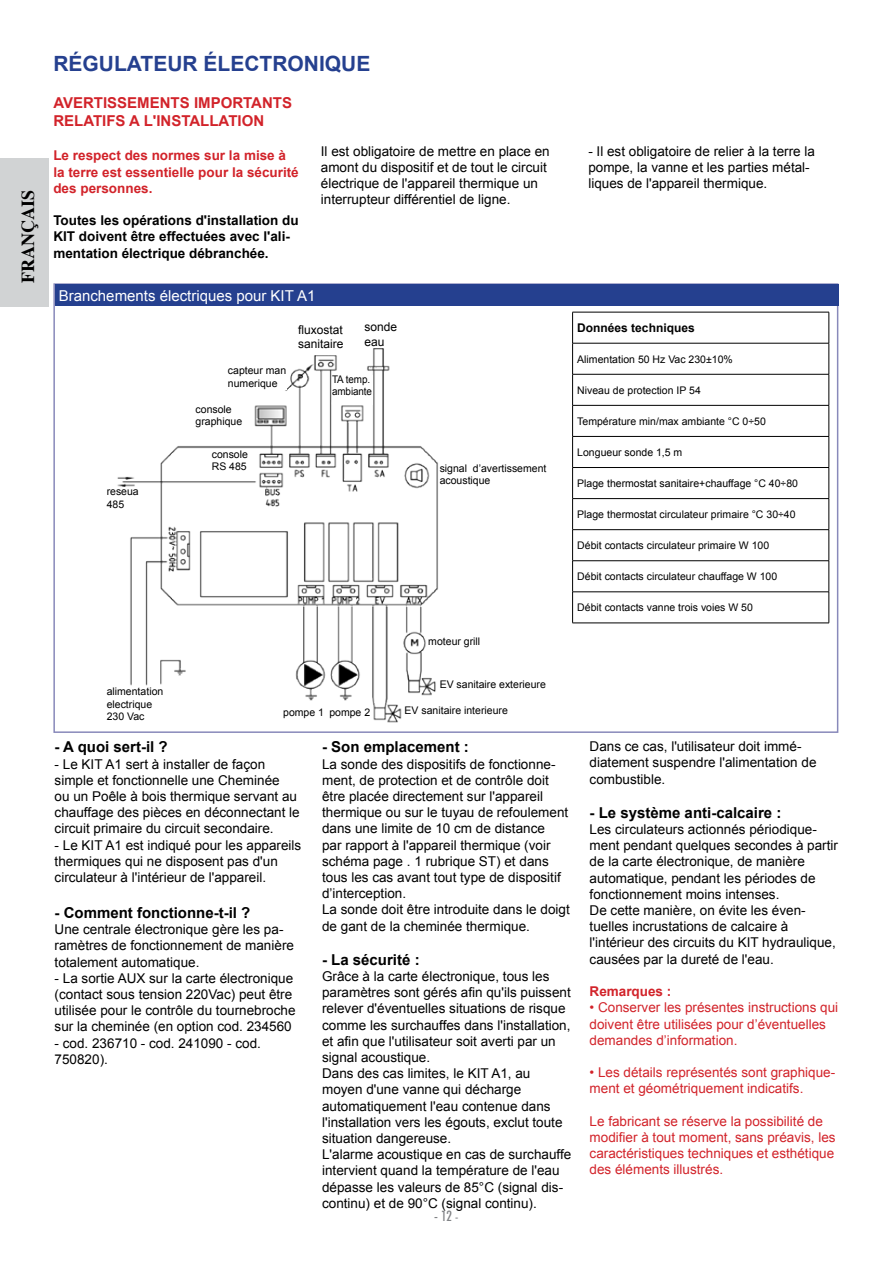
<style>
.page{position:relative;width:893px;height:1263px;background:#fff}
.page>*{position:absolute;margin:0;border:0;box-sizing:border-box;transform-origin:0 0}
.t1{font:700 21px "Arial";color:#25408f}
.t2{font:700 18px "Times";color:#000}
.t3{font:700 15px "Arial";color:#000}
.t4{font:700 15px/18px "Arial";color:#d2232a}
.t5{font:15px "Arial";color:#fff}
.t6{font:500 condensed 14.25px "Futura BT";color:#808285}
.t7{font:13.5px/16.2px "Arial";color:#000}
.t8{font:13.5px/16.2px "Arial";color:#d2232a}
.t9{font:700 13.5px/16.2px "Arial";color:#000}
.t10{font:700 13.5px/16.2px "Arial";color:#d2232a}
.t11{font:12px/14.4px "Arial";color:#000}
.t12{font:700 12px "Arial";color:#000}
.t13{font:10.5px/12.6px "Arial";color:#000}
.t14{font:10.5px/12.6px "Arial";color:#000;scale:.94 1}
.s1{font-size:12px}
</style>
<div class="page">
<div style="left:0;top:158px;width:48px;height:149px;background:#d1d3d4"></div>
<div style="left:55px;top:284px;width:783px;height:21px;background:#25408f"></div>
<img style="left:117px;top:348px;width:321px;height:375px">
<hr style="left:572px;top:312px;width:257px;height:1px;background:#000">
<hr style="left:572px;top:312px;width:1px;height:31px;background:#000">
<hr style="left:829px;top:312px;width:1px;height:31px;background:#000">
<hr style="left:572px;top:343px;width:257px;height:1px;background:#000">
<hr style="left:572px;top:343px;width:1px;height:31px;background:#000">
<hr style="left:829px;top:343px;width:1px;height:31px;background:#000">
<hr style="left:572px;top:374px;width:257px;height:1px;background:#000">
<hr style="left:572px;top:374px;width:1px;height:31px;background:#000">
<hr style="left:829px;top:374px;width:1px;height:31px;background:#000">
<hr style="left:572px;top:405px;width:257px;height:1px;background:#000">
<hr style="left:572px;top:405px;width:1px;height:31px;background:#000">
<hr style="left:829px;top:405px;width:1px;height:31px;background:#000">
<hr style="left:572px;top:436px;width:257px;height:1px;background:#000">
<hr style="left:572px;top:437px;width:1px;height:30px;background:#000">
<hr style="left:829px;top:437px;width:1px;height:30px;background:#000">
<hr style="left:572px;top:467px;width:257px;height:1px;background:#000">
<hr style="left:572px;top:468px;width:1px;height:30px;background:#000">
<hr style="left:829px;top:468px;width:1px;height:30px;background:#000">
<hr style="left:572px;top:498px;width:257px;height:1px;background:#000">
<hr style="left:572px;top:499px;width:1px;height:30px;background:#000">
<hr style="left:829px;top:499px;width:1px;height:30px;background:#000">
<hr style="left:572px;top:529px;width:257px;height:1px;background:#000">
<hr style="left:572px;top:530px;width:1px;height:30px;background:#000">
<hr style="left:829px;top:530px;width:1px;height:30px;background:#000">
<hr style="left:572px;top:560px;width:257px;height:1px;background:#000">
<hr style="left:572px;top:561px;width:1px;height:31px;background:#000">
<hr style="left:829px;top:561px;width:1px;height:31px;background:#000">
<hr style="left:572px;top:592px;width:257px;height:1px;background:#000">
<hr style="left:572px;top:592px;width:1px;height:31px;background:#000">
<hr style="left:829px;top:592px;width:1px;height:31px;background:#000">
<hr style="left:572px;top:623px;width:257px;height:1px;background:#000">
<div style="left:298px;top:325px;width:56px;height:30px;background:#fff"></div>
<div style="left:228px;top:367px;width:59px;height:23px;background:#fff"></div>
<div style="left:332px;top:375px;width:41px;height:30px;background:#fff"></div>
<div style="left:196px;top:405px;width:58px;height:23px;background:#fff"></div>
<div style="left:212px;top:450px;width:42px;height:23px;background:#fff"></div>
<div style="left:107px;top:487px;width:42px;height:24px;background:#fff"></div>
<div style="left:107px;top:687px;width:66px;height:36px;background:#fff"></div>
<div style="left:283px;top:708px;width:43px;height:11px;background:#fff"></div>
<div style="left:329px;top:708px;width:43px;height:11px;background:#fff"></div>
<div style="left:428px;top:638px;width:66px;height:14px;background:#fff"></div>
<div style="left:405px;top:707px;width:109px;height:14px;background:#fff"></div>
<h2 class="t2" style="left:17px;top:283px;width:94px;rotate:-90deg">FRANÇAIS</h2>
<h1 class="t1" style="left:53px;top:50px;width:318px">RÉGULATEUR ÉLECTRONIQUE</h1>
<p class="t4" style="left:53px;top:94px;width:240px">AVERTISSEMENTS IMPORTANTS<br>RELATIFS A L'INSTALLATION</p>
<p class="t10" style="left:53px;top:148px;width:247px">Le respect des normes sur la mise à la terre est essentielle pour la sécurité des personnes.</p>
<p class="t9" style="left:53px;top:213px;width:247px">Toutes les opérations d'installation du<br>KIT doivent être effectuées avec l'ali&shy;mentation électrique débranchée.</p>
<p class="t7" style="left:321px;top:143px;width:230px">Il est obligatoire de mettre en place en amont du dispositif et de tout le circuit électrique de l'appareil thermique un interrupteur différentiel de ligne.</p>
<p class="t7" style="left:588px;top:143px;width:228px">- Il est obligatoire de relier à la terre la pompe, la vanne et les parties métal&shy;liques de l'appareil thermique.</p>
<p class="t5" style="left:59px;top:286px;width:258px">Branchements électriques pour KIT A1</p>
<p class="t11" style="left:298px;top:323px;width:47px">fluxostat sanitaire</p>
<p class="t11" style="left:364px;top:320px;width:34px">sonde eau</p>
<p class="t13" style="left:107px;top:485px;width:34px">reseua<br>485</p>
<p class="t13" style="left:228px;top:364px;width:60px">capteur man numerique</p>
<p class="t14" style="left:332px;top:373px;width:44px">TA temp. ambiante</p>
<p class="t13" style="left:196px;top:403px;width:48px">console graphique</p>
<p class="t13" style="left:212px;top:448px;width:38px">console<br>RS 485</p>
<p class="t13" style="left:440px;top:462px;width:108px">signal d’avertissement acoustique</p>
<p class="t13" style="left:107px;top:685px;width:58px">alimentation electrique<br>230 Vac</p>
<p class="t13" style="left:283px;top:706px;width:88px">pompe 1 pompe 2</p>
<p class="t13" style="left:428px;top:635px;width:53px">moteur grill</p>
<p class="t13" style="left:440px;top:678px;width:108px">EV sanitaire exterieure</p>
<p class="t13" style="left:405px;top:704px;width:105px">EV sanitaire interieure</p>
<p class="t12" style="left:577px;top:320px;width:119px">Données techniques</p>
<p class="t13" style="left:577px;top:353px;width:157px">Alimentation 50 Hz Vac 230±10%</p>
<p class="t13" style="left:577px;top:384px;width:125px">Niveau de protection IP 54</p>
<p class="t13" style="left:577px;top:415px;width:190px">Température min/max ambiante °C 0÷50</p>
<p class="t13" style="left:577px;top:446px;width:107px">Longueur sonde 1,5 m</p>
<p class="t13" style="left:577px;top:477px;width:222px">Plage thermostat sanitaire+chauffage °C 40÷80</p>
<p class="t13" style="left:577px;top:508px;width:220px">Plage thermostat circulateur primaire °C 30÷40</p>
<p class="t13" style="left:577px;top:539px;width:193px">Débit contacts circulateur primaire W 100</p>
<p class="t13" style="left:577px;top:570px;width:201px">Débit contacts circulateur chauffage W 100</p>
<p class="t13" style="left:577px;top:601px;width:177px">Débit contacts vanne trois voies W 50</p>
<p class="t3" style="left:55px;top:737px;width:115px">- A quoi sert-il ?</p>
<p class="t7" style="left:55px;top:756px;width:247px">- Le KIT A1 sert à installer de façon simple et fonctionnelle une Cheminée<br>ou un Poêle à bois thermique servant au chauffage des pièces en déconnectant le circuit primaire du circuit secondaire.</p>
<p class="t7" style="left:55px;top:837px;width:248px">- Le KIT A1 est indiqué pour les appareils thermiques qui ne disposent pas d'un circulateur à l'intérieur de l'appareil.</p>
<p class="t3" style="left:55px;top:903px;width:197px">- Comment fonctionne-t-il ?</p>
<p class="t7" style="left:55px;top:921px;width:241px">Une centrale électronique gère les pa&shy;ramètres de fonctionnement de manière totalement automatique.</p>
<p class="t7" style="left:55px;top:970px;width:242px">- La sortie AUX sur la carte électronique (contact sous tension 220Vac) peut être utilisée pour le contrôle du tournebroche sur la cheminée (en option cod. 234560</p>
<p class="t7" style="left:55px;top:1035px;width:208px">- cod. 236710 - cod. 241090 - cod.<br>750820).</p>
<p class="t3" style="left:322px;top:737px;width:148px">- Son emplacement :</p>
<p class="t7" style="left:322px;top:756px;width:249px">La sonde des dispositifs de fonctionne&shy;ment, de protection et de contrôle doit être placée directement sur l'appareil thermique ou sur le tuyau de refoulement dans une limite de 10 cm de distance<br>par rapport à l'appareil thermique (voir schéma page . 1 rubrique ST) et dans tous les cas avant tout type de dispositif d’interception.<br>La sonde doit être introduite dans le doigt de gant de la cheminée thermique.</p>
<p class="t3" style="left:322px;top:950px;width:99px">- La sécurité :</p>
<p class="t7" style="left:322px;top:968px;width:251px">Grâce à la carte électronique, tous les paramètres sont gérés afin qu'ils puissent relever d'éventuelles situations de risque comme les surchauffes dans l'installation, et afin que l'utilisateur soit averti par un signal acoustique.<br>Dans des cas limites, le KIT A1, au moyen d'une vanne qui décharge automatiquement l'eau contenue dans l'installation vers les égouts, exclut toute situation dangereuse.<br>L'alarme acoustique en cas de surchauffe intervient quand la température de l'eau dépasse les valeurs de 85°C (signal dis&shy;continu) et de 90°C (signal continu).</p>
<p class="t6" style="left:434px;top:1207px;width:26px">- 12 <span class="s1">-</span></p>
<p class="t7" style="left:590px;top:738px;width:228px">Dans ce cas, l'utilisateur doit immé&shy;diatement suspendre l'alimentation de combustible.</p>
<p class="t3" style="left:590px;top:803px;width:193px">- Le système anti-calcaire :</p>
<p class="t7" style="left:590px;top:821px;width:250px">Les circulateurs actionnés périodique&shy;ment pendant quelques secondes à partir de la carte électronique, de manière automatique, pendant les périodes de fonctionnement moins intenses.<br>De cette manière, on évite les éven&shy;tuelles incrustations de calcaire à l'intérieur des circuits du KIT hydraulique, causées par la dureté de l'eau.</p>
<p class="t10" style="left:590px;top:984px;width:83px">Remarques :</p>
<p class="t8" style="left:590px;top:999px;width:250px">• Conserver les présentes instructions qui doivent être utilisées pour d’éventuelles demandes d’information.</p>
<p class="t8" style="left:590px;top:1064px;width:247px">• Les détails représentés sont graphique&shy;ment et géométriquement indicatifs.</p>
<p class="t8" style="left:590px;top:1113px;width:248px">Le fabricant se réserve la possibilité de modifier à tout moment, sans préavis, les caractéristiques techniques et esthétique des éléments illustrés.</p>
</div>
